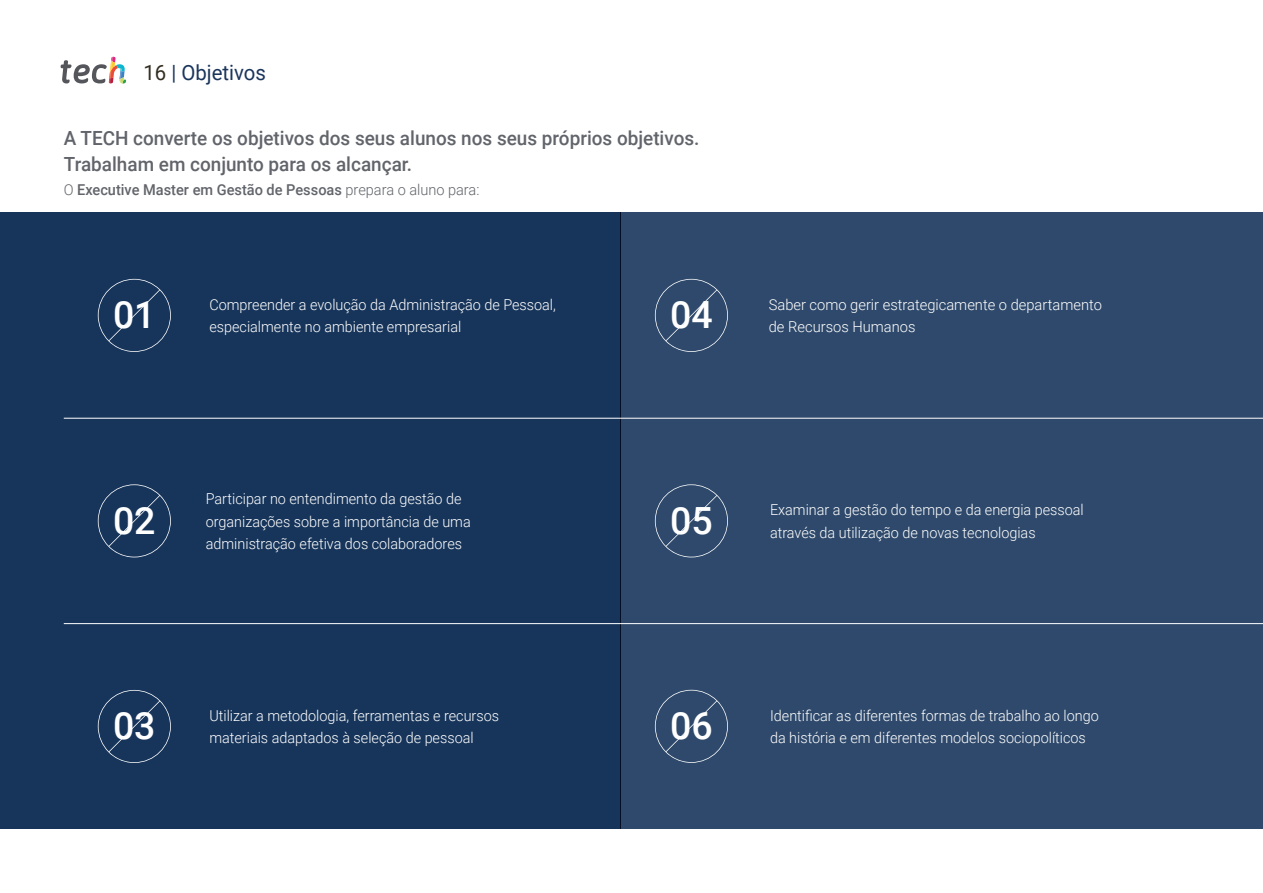
<style>
.page{position:relative;width:1263px;height:893px;background:#fff}
.page>*{position:absolute;margin:0;border:0;box-sizing:border-box;transform-origin:0 0}
.t1{font:500 37.5px "Roboto";color:#fff}
.t2{font:21px "Roboto";color:#1a355c}
.t3{font:500 19.5px/25.5px "Roboto";color:#61646a}
.t4{font:300 15px/22.5px "Roboto";color:#fff;scale:.96 1}
.t5{font:300 15px/22.5px "Roboto";color:#fff}
.t6{font:500 15px "Roboto";color:#61646a}
.s1{color:#312e20}
.s2{font-weight:300}
</style>
<div class="page">
<div style="left:0;top:213px;width:621px;height:616px;background:#17355b"></div>
<div style="left:621px;top:213px;width:642px;height:616px;background:#2e496b"></div>
<hr style="left:64px;top:418px;width:1199px;height:1px;background:#fff">
<hr style="left:64px;top:623px;width:1199px;height:1px;background:#fff">
<svg style="left:61px;top:57px;width:65px;height:27px"></svg>
<svg style="left:98px;top:279px;width:73px;height:73px"></svg>
<svg style="left:98px;top:484px;width:73px;height:73px"></svg>
<svg style="left:98px;top:690px;width:73px;height:73px"></svg>
<svg style="left:655px;top:279px;width:73px;height:73px"></svg>
<svg style="left:655px;top:484px;width:73px;height:73px"></svg>
<svg style="left:655px;top:690px;width:73px;height:73px"></svg>
<h2 class="t2" style="left:144px;top:57px;width:124px"><span class="s1">16</span> | Objetivos</h2>
<h3 class="t3" style="left:64px;top:125px;width:637px">A TECH converte os objetivos dos seus alunos nos seus próprios objetivos.<br>Trabalham em conjunto para os alcançar.</h3>
<p class="t6" style="left:64px;top:179px;width:417px"><span class="s2">O</span> Executive Master em Gestão de Pessoas <span class="s2">prepara o aluno para:</span></p>
<h1 class="t1" style="left:113px;top:288px;width:44px">01</h1>
<p class="t4" style="left:209px;top:293px;width:362px">Compreender a evolução da Administração de Pessoal, especialmente no ambiente empresarial</p>
<h1 class="t1" style="left:670px;top:288px;width:44px">04</h1>
<p class="t5" style="left:769px;top:293px;width:335px">Saber como gerir estrategicamente o departamento de Recursos Humanos</p>
<h1 class="t1" style="left:113px;top:494px;width:44px">02</h1>
<p class="t4" style="left:206px;top:487px;width:277px">Participar no entendimento da gestão de organizações sobre a importância de uma administração efetiva dos colaboradores</p>
<h1 class="t1" style="left:670px;top:494px;width:44px">05</h1>
<p class="t4" style="left:770px;top:498px;width:328px">Examinar a gestão do tempo e da energia pessoal através da utilização de novas tecnologias</p>
<h1 class="t1" style="left:113px;top:699px;width:44px">03</h1>
<p class="t4" style="left:209px;top:704px;width:303px">Utilizar a metodologia, ferramentas e recursos materiais adaptados à seleção de pessoal</p>
<h1 class="t1" style="left:670px;top:699px;width:44px">06</h1>
<p class="t4" style="left:770px;top:703px;width:344px">Identificar as diferentes formas de trabalho ao longo da história e em diferentes modelos sociopolíticos</p>
</div>
